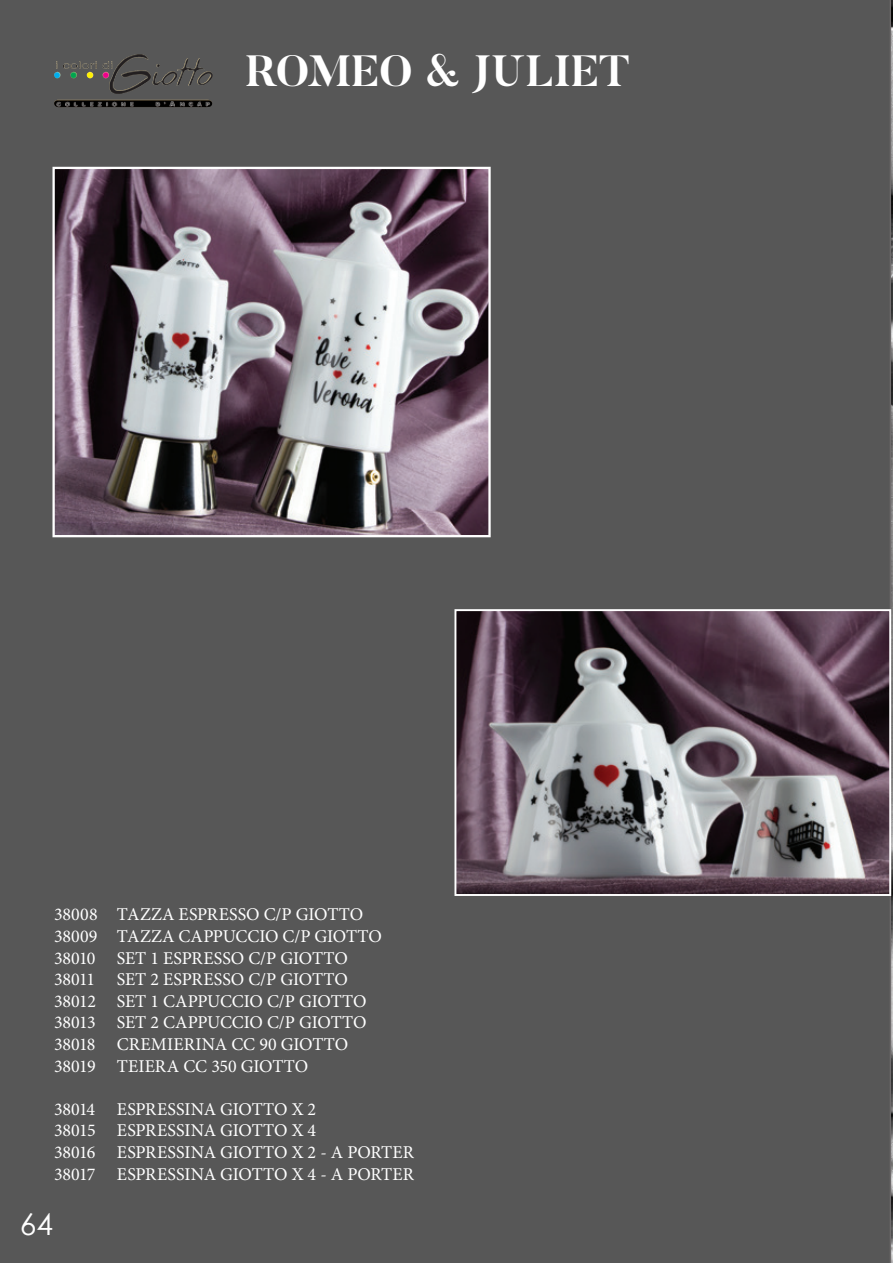
<style>
.page{position:relative;width:893px;height:1263px;background:#fff}
.page>*{position:absolute;margin:0;border:0;box-sizing:border-box;transform-origin:0 0}
.t1{font:700 43.5px "Butler";letter-spacing:-.01em;color:#fff}
.t2{font:30px "Century Gothic";color:#fff}
.t3{font:18px "Minion Pro";letter-spacing:-.005em;color:#fff}
</style>
<div class="page">
<img style="left:891px;top:0;width:2px;height:1263px">
<div style="left:0;top:0;width:891px;height:1263px;background:#575757"></div>
<img style="left:457px;top:612px;width:431px;height:281px">
<div style="left:454px;top:609px;width:437px;height:287px;border:2px solid #fff"></div>
<img style="left:55px;top:170px;width:433px;height:364px">
<div style="left:52px;top:167px;width:439px;height:370px;border:2px solid #fff"></div>
<img style="left:109px;top:55px;width:43px;height:39px">
<p class="t1" style="left:246px;top:43px;width:385px">ROMEO &amp; JULIET</p>
<p class="t3" style="left:54px;top:902px;width:45px">38008</p>
<p class="t3" style="left:54px;top:924px;width:45px">38009</p>
<p class="t3" style="left:54px;top:946px;width:43px">38010</p>
<p class="t3" style="left:54px;top:967px;width:43px">38011</p>
<p class="t3" style="left:54px;top:989px;width:43px">38012</p>
<p class="t3" style="left:54px;top:1010px;width:43px">38013</p>
<p class="t3" style="left:54px;top:1032px;width:43px">38018</p>
<p class="t3" style="left:54px;top:1054px;width:43px">38019</p>
<p class="t3" style="left:54px;top:1097px;width:43px">38014</p>
<p class="t3" style="left:54px;top:1118px;width:43px">38015</p>
<p class="t3" style="left:54px;top:1140px;width:43px">38016</p>
<p class="t3" style="left:54px;top:1162px;width:43px">38017</p>
<p class="t2" style="left:20px;top:1203px;width:35px">64</p>
<p class="t3" style="left:117px;top:902px;width:248px">TAZZA ESPRESSO C/P GIOTTO</p>
<p class="t3" style="left:117px;top:924px;width:267px">TAZZA CAPPUCCIO C/P GIOTTO</p>
<p class="t3" style="left:117px;top:946px;width:232px">SET 1 ESPRESSO C/P GIOTTO</p>
<p class="t3" style="left:117px;top:967px;width:232px">SET 2 ESPRESSO C/P GIOTTO</p>
<p class="t3" style="left:117px;top:989px;width:251px">SET 1 CAPPUCCIO C/P GIOTTO</p>
<p class="t3" style="left:117px;top:1010px;width:251px">SET 2 CAPPUCCIO C/P GIOTTO</p>
<p class="t3" style="left:117px;top:1032px;width:233px">CREMIERINA CC 90 GIOTTO</p>
<p class="t3" style="left:117px;top:1054px;width:193px">TEIERA CC 350 GIOTTO</p>
<p class="t3" style="left:117px;top:1097px;width:201px">ESPRESSINA GIOTTO X 2</p>
<p class="t3" style="left:117px;top:1118px;width:201px">ESPRESSINA GIOTTO X 4</p>
<p class="t3" style="left:117px;top:1140px;width:298px">ESPRESSINA GIOTTO X 2 - A PORTER</p>
<p class="t3" style="left:117px;top:1162px;width:298px">ESPRESSINA GIOTTO X 4 - A PORTER</p>
</div>
